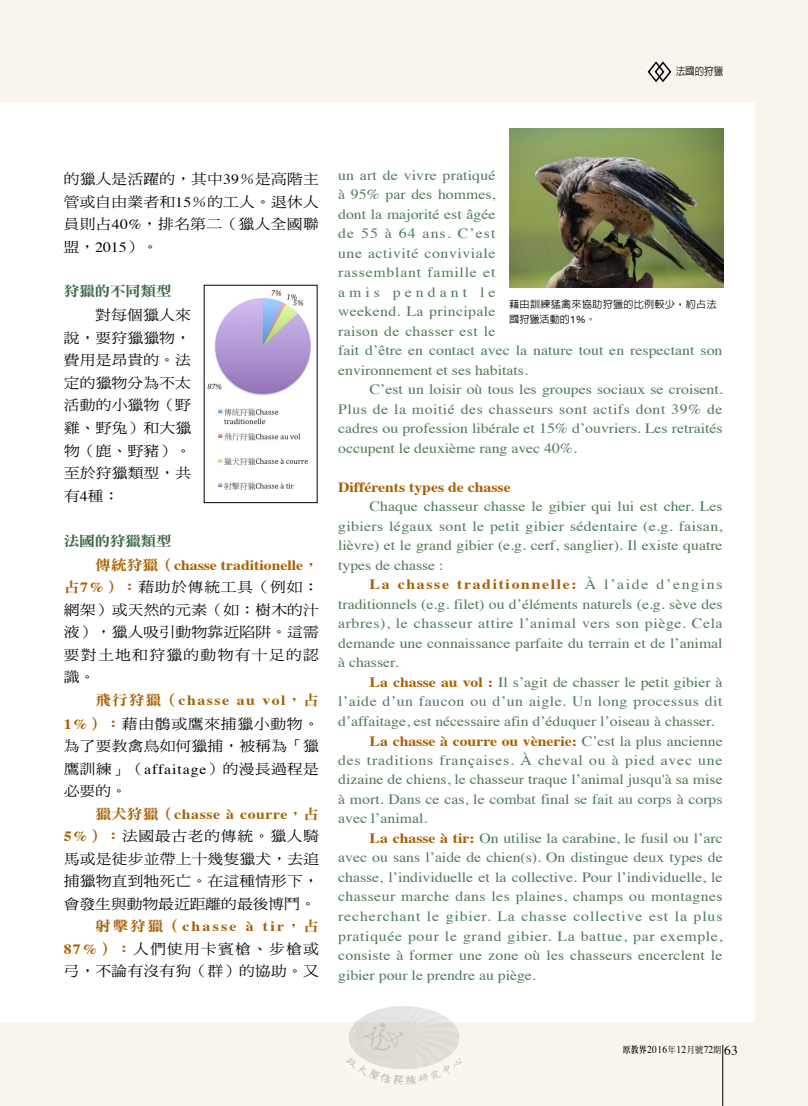
<style>
.page{position:relative;width:808px;height:1106px;background:#f9f5ec}
.page>*{position:absolute;margin:0;border:0;box-sizing:border-box;transform-origin:0 0}
.t1{font:14.1px/19.5px "Times";color:#4e7a58;text-align:justify;scale:1.11 1}
.t2{font:14.1px/22.5px "DF Ming Std W5";letter-spacing:.015em;color:#000;text-align:justify;scale:1.11 1}
.t3{font:700 14.1px "Times";color:#a76000;scale:1.11 1}
.t4{font:14.1px "Times";letter-spacing:.055em;color:#4e7a58;scale:1.11 1}
.t5{font:14.1px "Times";letter-spacing:.04em;color:#4e7a58;scale:1.11 1}
.t6{font:14.1px "Times";letter-spacing:.035em;color:#4e7a58;scale:1.11 1}
.t7{font:14.1px "Times";letter-spacing:.025em;color:#4e7a58;scale:1.11 1}
.t8{font:14.1px "Times";letter-spacing:.05em;color:#4e7a58;scale:1.11 1}
.t9{font:14.1px/22.5px "DF Ming Std W5";letter-spacing:.08em;color:#000;scale:1.11 1}
.t10{font:700 14.1px "Times";letter-spacing:.04em;color:#a76000;scale:1.11 1}
.t11{font:700 14.1px "Times";letter-spacing:.095em;color:#a76000;scale:1.11 1}
.t12{font:700 14.1px "Times";letter-spacing:.145em;color:#a76000;scale:1.11 1}
.t13{font:14.1px "DF Ming Std W9";letter-spacing:-.025em;color:#396545;scale:1.11 1}
.t14{font:10.5px "Times";letter-spacing:.05em;color:#000;scale:.9 1}
.t15{font:500 10.5px "AR Hei B5";color:#000;scale:.9 1}
.t16{font:500 10.2px/15px "AR Hei B5";letter-spacing:.025em;color:#000}
.s1{font-family:"Times"}
.s2{font-family:"DF Ming Std W3"}
.s3{font-family:"DF Ming Std W9";font-weight:400}
.s4{font-family:"DF Ming Std W9";color:#a76000}
.s5{font-family:"Times";font-weight:700;color:#a76000}
.s6{font-weight:700;color:#a76000}
.s7{font-weight:400;color:#4e7a58}
.s8{font-family:"Helvetica Neue";font-weight:400}
.s9{font-family:"AR Ming B5";font-weight:800;font-size:9px}
.s10{font-family:"DF Ming Std W5";font-size:9px}
.s11{font-size:13.5px}
</style>
<div class="page">
<div style="left:0;top:102px;width:755px;height:920px;background:#fff"></div>
<hr style="left:722px;top:1044px;width:1px;height:62px;background:#000">
<svg style="left:647px;top:61px;width:25px;height:22px"></svg>
<img style="left:509px;top:129px;width:215px;height:158px">
<img style="left:207px;top:290px;width:104px;height:106px">
<img style="left:217px;top:408px;width:91px;height:82px">
<img style="left:347px;top:1006px;width:114px;height:78px">
<p class="t15" style="left:676px;top:66px;width:54px">法國的狩獵</p>
<p class="t2" style="left:64px;top:167px;width:231px">的獵人是活躍的，其中<span class="s1">39</span><span class="s2">％</span>是高階主管或自由業者和<span class="s1">15</span><span class="s2">％</span>的工人。退休人員則占<span class="s1">40%</span>，排名第二（獵人全國聯盟，<span class="s1">2015</span>）。</p>
<p class="t13" style="left:64px;top:284px;width:99px">狩獵的不同類型</p>
<p class="t2" style="left:64px;top:304px;width:116px;text-indent:31px">對每個獵人來說，要狩獵獵物，費用是昂貴的。法定的獵物分為不太活動的小獵物（野雞、野兔）和大獵物（鹿、野豬）。至於狩獵類型，共有<span class="s1">4</span>種：</p>
<p class="t13" style="left:64px;top:533px;width:99px">法國的狩獵類型</p>
<p class="t3" style="left:95px;top:551px;width:203px"><span class="s3">傳統狩獵（</span>chasse traditionelle<span class="s3">，</span></p>
<p class="t2" style="left:64px;top:575px;width:231px"><span class="s4">占</span><span class="s5">7%</span><span class="s4">）：</span>藉助於傳統工具（例如：網架）或天然的元素（如：樹木的汁液），獵人吸引動物靠近陷阱。這需要對土地和狩獵的動物有十足的認識。</p>
<p class="t11" style="left:95px;top:686px;width:203px"><span class="s3">飛行狩獵（</span>chasse au vol<span class="s3">，占</span></p>
<p class="t2" style="left:64px;top:712px;width:231px"><span class="s5">1%</span><span class="s4">）：</span>藉由鶻或鷹來捕獵小動物。為了要教禽鳥如何獵捕，被稱為「獵鷹訓練」（<span class="s1">affaitage</span>）的漫長過程是必要的。</p>
<p class="t10" style="left:95px;top:800px;width:203px"><span class="s3">獵犬狩獵（</span>chasse à courre<span class="s3">，占</span></p>
<p class="t2" style="left:64px;top:824px;width:232px"><span class="s5">5%</span><span class="s4">）：</span>法國最古老的傳統。獵人騎馬或是徒步並帶上十幾隻獵犬，去追捕獵物直到牠死亡。在這種情形下，會發生與動物最近距離的最後博鬥。</p>
<p class="t12" style="left:95px;top:913px;width:203px"><span class="s3">射擊狩獵（</span>chasse à tir<span class="s3">，占</span></p>
<p class="t9" style="left:64px;top:937px;width:231px"><span class="s5">87%</span><span class="s4">）：</span>人們使用卡賓槍、步槍或弓，不論有沒有狗（群）的協助。又</p>
<p class="t1" style="left:338px;top:164px;width:348px;text-align:left">un art de vivre pratiqué<br>à 95% par des hommes,<br>dont la majorité est âgée<br>de 55 à 64 ans. C’est<br>une activité conviviale<br>rassemblant famille et<br>amis pendant le<br>weekend. La principale<br>raison de chasser est le<br>fait d’être en contact avec la nature tout en respectant son environnement et ses habitats.</p>
<p class="t1" style="left:338px;top:378px;width:348px;text-indent:32px">C’est un loisir où tous les groupes sociaux se croisent.<br>Plus de la moitié des chasseurs sont actifs dont 39% de cadres ou profession libérale et 15% d’ouvriers. Les retraités occupent le deuxième rang avec 40%.</p>
<p class="t3" style="left:338px;top:473px;width:157px">Différents types de chasse</p>
<p class="t1" style="left:338px;top:495px;width:348px;text-indent:32px">Chaque chasseur chasse le gibier qui lui est cher. Les gibiers légaux sont le petit gibier sédentaire (e.g. faisan, lièvre) et le grand gibier (e.g. cerf, sanglier). Il existe quatre types de chasse :</p>
<p class="t1" style="left:338px;top:573px;width:348px;text-indent:32px"><span class="s6">La chasse traditionnelle:</span> À l’aide d’engins traditionnels (e.g. filet) ou d’éléments naturels (e.g. sève des arbres), le chasseur attire l’animal vers son piège. Cela demande une connaissance parfaite du terrain et de l’animal à chasser.</p>
<p class="t1" style="left:370px;top:671px;width:319px"><span class="s6">La chasse au vol :</span> Il s’agit de chasser le petit gibier à</p>
<p class="t6" style="left:338px;top:688px;width:348px">l’aide d’un faucon ou d’un aigle. Un long processus dit</p>
<p class="t1" style="left:338px;top:710px;width:340px">d’affaitage, est nécessaire afin d’éduquer l’oiseau à chasser.</p>
<p class="t3" style="left:370px;top:727px;width:319px">La chasse à courre ou vènerie: <span class="s7">C’est la plus ancienne</span></p>
<p class="t8" style="left:338px;top:747px;width:348px">des traditions françaises. À cheval ou à pied avec une</p>
<p class="t1" style="left:338px;top:768px;width:348px">dizaine de chiens, le chasseur traque l’animal jusqu'à sa mise</p>
<p class="t1" style="left:338px;top:788px;width:348px">à mort. Dans ce cas, le combat final se fait au corps à corps</p>
<p class="t1" style="left:338px;top:807px;width:82px">avec l’animal.</p>
<p class="t1" style="left:370px;top:827px;width:319px"><span class="s6">La chasse à tir:</span> On utilise la carabine, le fusil ou l’arc</p>
<p class="t1" style="left:338px;top:846px;width:348px">avec ou sans l’aide de chien(s). On distingue deux types de</p>
<p class="t1" style="left:338px;top:866px;width:348px">chasse, l’individuelle et la collective. Pour l’individuelle, le</p>
<p class="t7" style="left:338px;top:883px;width:348px">chasseur marche dans les plaines, champs ou montagnes</p>
<p class="t4" style="left:338px;top:903px;width:348px">recherchant le gibier. La chasse collective est la plus</p>
<p class="t5" style="left:338px;top:922px;width:348px">pratiquée pour le grand gibier. La battue, par exemple,</p>
<p class="t1" style="left:338px;top:944px;width:348px">consiste à former une zone où les chasseurs encerclent le</p>
<p class="t1" style="left:338px;top:963px;width:180px">gibier pour le prendre au piège.</p>
<p class="t16" style="left:509px;top:296px;width:209px">藉由訓練猛禽來協助狩獵的比例較少，約占法國狩獵活動的<span class="s8">1%</span>。</p>
<p class="t14" style="left:623px;top:1039px;width:129px"><span class="s9">原教界</span>2016<span class="s10">年</span>12<span class="s10">月號</span>72<span class="s10">期</span> <span class="s11">63</span></p>
</div>
